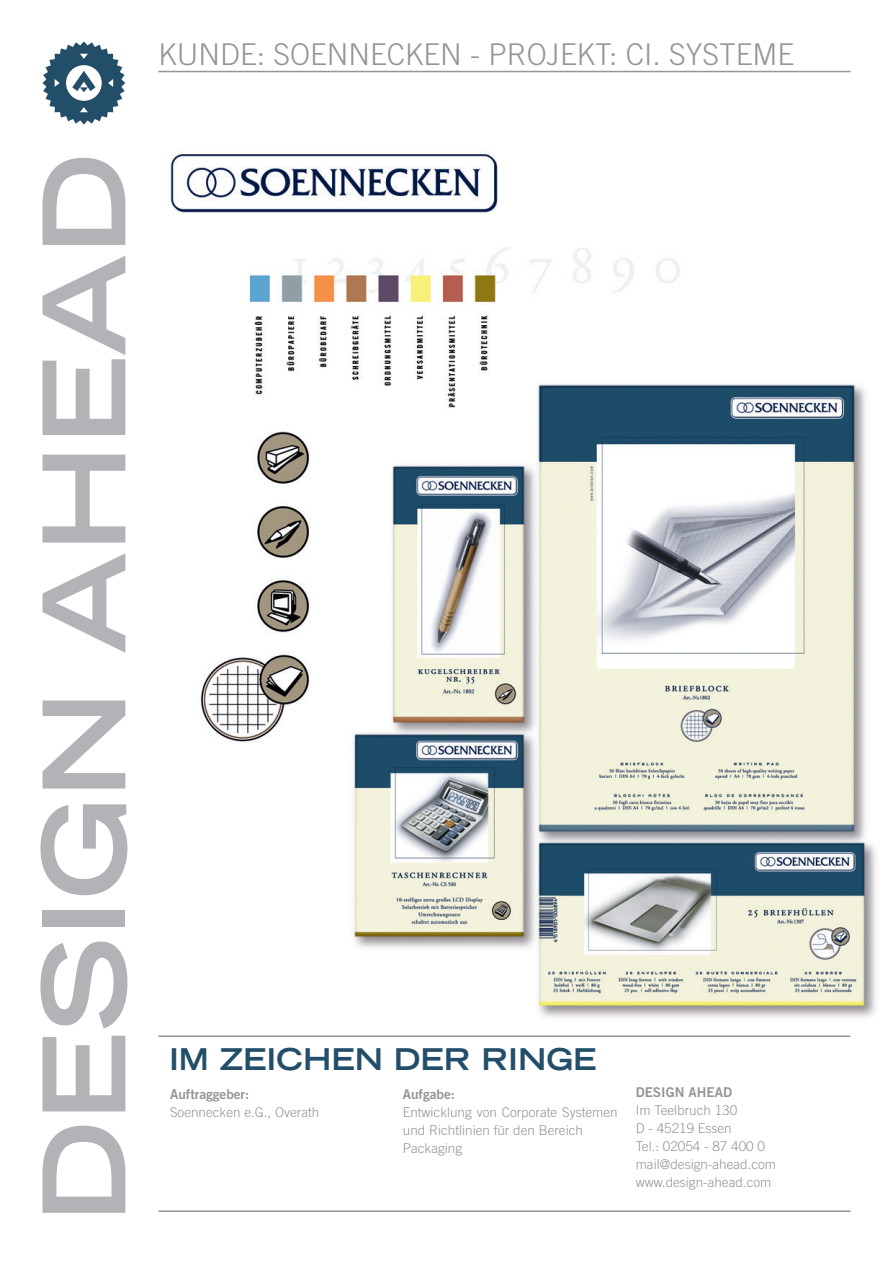
<style>
.page{position:relative;width:893px;height:1263px;background:#fff}
.page>*{position:absolute;margin:0;border:0;box-sizing:border-box;transform-origin:0 0}
.t1{font:700 expanded 114px "Trade Gothic LT Std";color:#b2b3b7}
.t2{font:300 30px "Trade Gothic LT Std";color:#939598}
.t3{font:700 expanded 30px "Trade Gothic LT Std";color:#234e6a}
.t4{font:300 13.5px/18px "Trade Gothic";color:#939598}
.t5{font:300 13.5px/18px "Trade Gothic LT Std";color:#939598}
.t6{font:13.5px "Trade Gothic Bold Two";color:#939598}
.t7{font:13.5px "Trade Gothic LT Std Bd 2";color:#939598}
</style>
<div class="page">
<img style="left:42px;top:70px;width:834px;height:1142px">
<hr style="left:158px;top:71px;width:692px;height:1px;background:#939598">
<hr style="left:158px;top:1210px;width:692px;height:2px;background:#939598">
<hr style="left:158px;top:1035px;width:692px;height:2px;background:#939598">
<svg style="left:43px;top:41px;width:82px;height:84px"></svg>
<h2 class="t2" style="left:158px;top:37px;width:637px">KUNDE: SOENNECKEN - PROJEKT: CI. SYSTEME</h2>
<h1 class="t1" style="left:10px;top:1222px;width:1071px;rotate:-90deg">DESIGN AHEAD</h1>
<h2 class="t3" style="left:169px;top:1040px;width:429px">IM ZEICHEN DER RINGE</h2>
<p class="t6" style="left:170px;top:1085px;width:81px">Auftraggeber:</p>
<p class="t4" style="left:170px;top:1102px;width:151px">Soennecken e.G., Overath</p>
<p class="t6" style="left:403px;top:1085px;width:54px">Aufgabe:</p>
<p class="t4" style="left:403px;top:1102px;width:216px">Entwicklung von Corporate Systemen und Richtlinien für den Bereich<br>Packaging</p>
<p class="t7" style="left:636px;top:1084px;width:98px">DESIGN AHEAD</p>
<p class="t5" style="left:636px;top:1101px;width:142px">Im Teelbruch 130<br>D - 45219 Essen<br>Tel.: 02054 - 87 400 0 mail@design-ahead.com www.design-ahead.com</p>
</div>
